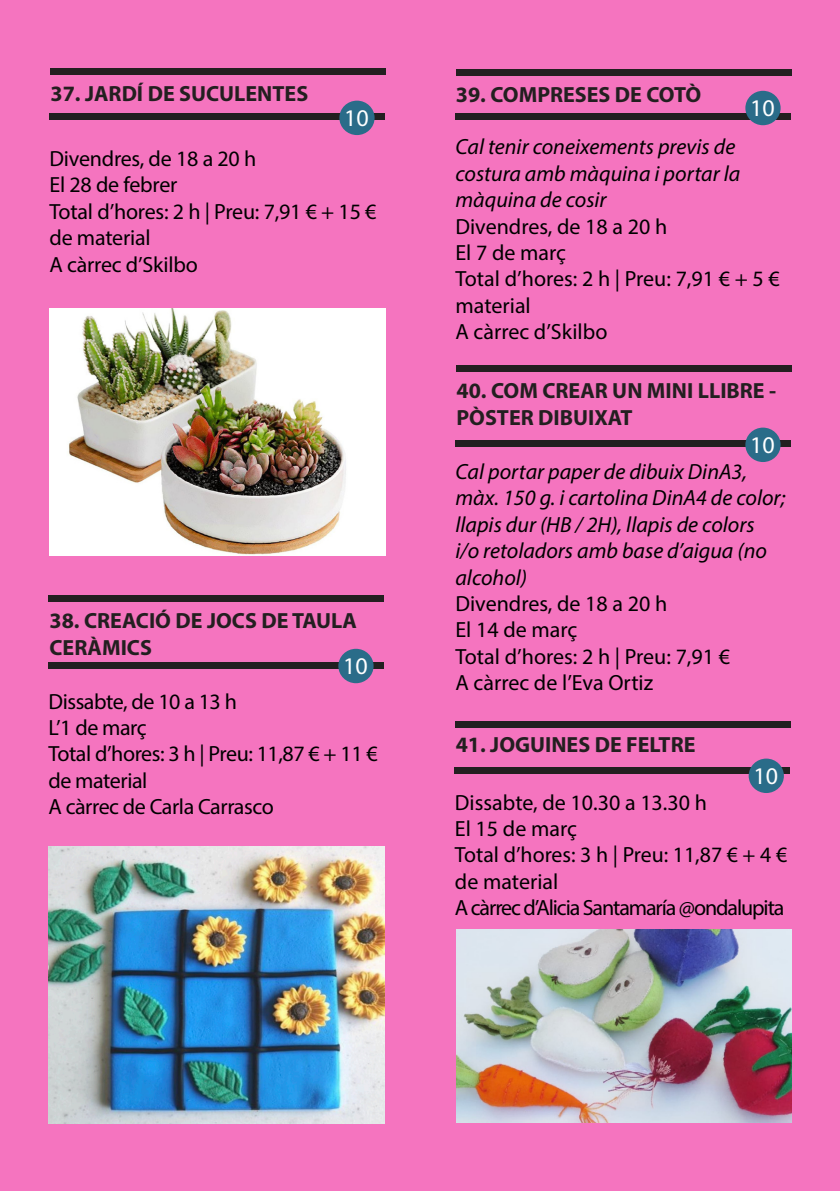
<style>
.page{position:relative;width:840px;height:1191px;background:#fff}
.page>*{position:absolute;margin:0;border:0;box-sizing:border-box;transform-origin:0 0}
.t1{font:24px "Myriad Pro";color:#fff}
.t2{font:22px/26.4px "Myriad Pro";letter-spacing:-.01em;color:#000}
.t3{font:italic 22px/26.4px "Myriad Pro";color:#000}
.t4{font:700 22px/26.4px "Myriad Pro";color:#231f20}
.t5{font:22px "Myriad Pro";letter-spacing:-.05em;color:#000}
</style>
<div class="page">
<div style="left:0;top:0;width:839px;height:1191px;background:#f574bf"></div>
<div style="left:49px;top:114px;width:336px;height:6px;background:#231f20"></div>
<div style="left:50px;top:68px;width:336px;height:6px;background:#231f20"></div>
<div style="left:339px;top:101px;width:35px;height:34px;background:#2a6c89;border-radius:50%"></div>
<div style="left:48px;top:662px;width:336px;height:6px;background:#231f20"></div>
<div style="left:48px;top:595px;width:336px;height:6px;background:#231f20"></div>
<div style="left:338px;top:649px;width:35px;height:34px;background:#2a6c89;border-radius:50%"></div>
<div style="left:455px;top:69px;width:336px;height:6px;background:#231f20"></div>
<div style="left:455px;top:441px;width:336px;height:6px;background:#231f20"></div>
<div style="left:456px;top:365px;width:336px;height:6px;background:#231f20"></div>
<div style="left:745px;top:427px;width:35px;height:35px;background:#2a6c89;border-radius:50%"></div>
<div style="left:454px;top:767px;width:336px;height:6px;background:#231f20"></div>
<div style="left:455px;top:721px;width:336px;height:7px;background:#231f20"></div>
<div style="left:748px;top:758px;width:35px;height:35px;background:#2a6c89;border-radius:50%"></div>
<img style="left:456px;top:929px;width:335px;height:193px">
<img style="left:50px;top:308px;width:335px;height:248px">
<div style="left:455px;top:114px;width:336px;height:6px;background:#231f20"></div>
<div style="left:745px;top:91px;width:35px;height:34px;background:#2a6c89;border-radius:50%"></div>
<img style="left:49px;top:846px;width:335px;height:277px">
<p class="t4" style="left:50px;top:80px;width:259px">37. JARDÍ DE SUCULENTES</p>
<p class="t1" style="left:344px;top:103px;width:26px">10</p>
<p class="t2" style="left:49px;top:145px;width:208px">Divendres, de 18 a 20 h</p>
<p class="t2" style="left:49px;top:171px;width:129px">El 28 de febrer</p>
<p class="t2" style="left:49px;top:198px;width:328px">Total d’hores: 2 h | Preu: 7,91 € + 15 € de material</p>
<p class="t2" style="left:49px;top:251px;width:150px">A càrrec d’Skilbo</p>
<p class="t4" style="left:49px;top:607px;width:309px">38. CREACIÓ DE JOCS DE TAULA<br>CERÀMICS</p>
<p class="t1" style="left:343px;top:651px;width:26px">10</p>
<p class="t2" style="left:48px;top:687px;width:190px">Dissabte, de 10 a 13 h</p>
<p class="t2" style="left:48px;top:714px;width:100px">L’1 de març</p>
<p class="t2" style="left:48px;top:740px;width:330px">Total d’hores: 3 h | Preu: 11,87 € + 11 € de material</p>
<p class="t2" style="left:48px;top:793px;width:227px">A càrrec de Carla Carrasco</p>
<p class="t4" style="left:455px;top:81px;width:247px">39. COMPRESES DE COTÒ</p>
<p class="t1" style="left:749px;top:94px;width:26px">10</p>
<p class="t3" style="left:455px;top:133px;width:281px">Cal tenir coneixements previs de</p>
<p class="t3" style="left:455px;top:160px;width:286px">costura amb màquina i portar la màquina de cosir</p>
<p class="t2" style="left:455px;top:213px;width:213px">Divendres, de 18 a 20 h</p>
<p class="t2" style="left:455px;top:239px;width:112px">El 7 de març</p>
<p class="t2" style="left:455px;top:265px;width:325px">Total d’hores: 2 h | Preu: 7,91 € + 5 € material</p>
<p class="t2" style="left:455px;top:318px;width:153px">A càrrec d’Skilbo</p>
<p class="t4" style="left:456px;top:377px;width:321px">40. COM CREAR UN MINI LLIBRE -<br>PÒSTER DIBUIXAT</p>
<p class="t1" style="left:749px;top:430px;width:26px">10</p>
<p class="t3" style="left:455px;top:458px;width:331px">Cal portar paper de dibuix DinA3, màx. 150 g. i cartolina DinA4 de color; llapis dur (HB / 2H), llapis de colors<br>i/o retoladors amb base d’aigua (no alcohol)</p>
<p class="t2" style="left:455px;top:590px;width:213px">Divendres, de 18 a 20 h</p>
<p class="t2" style="left:455px;top:616px;width:123px">El 14 de març</p>
<p class="t2" style="left:455px;top:643px;width:276px">Total d’hores: 2 h | Preu: 7,91 €</p>
<p class="t2" style="left:455px;top:669px;width:199px">A càrrec de l’Eva Ortiz</p>
<p class="t4" style="left:455px;top:730px;width:241px">41. JOGUINES DE FELTRE</p>
<p class="t1" style="left:753px;top:761px;width:26px">10</p>
<p class="t2" style="left:454px;top:788px;width:253px">Dissabte, de 10.30 a 13.30 h</p>
<p class="t2" style="left:454px;top:815px;width:123px">El 15 de març</p>
<p class="t2" style="left:454px;top:841px;width:333px">Total d’hores: 3 h | Preu: 11,87 € + 4 € de material</p>
<p class="t5" style="left:454px;top:894px;width:331px">A càrrec d’Alicia Santamaría @ondalupita</p>
</div>
